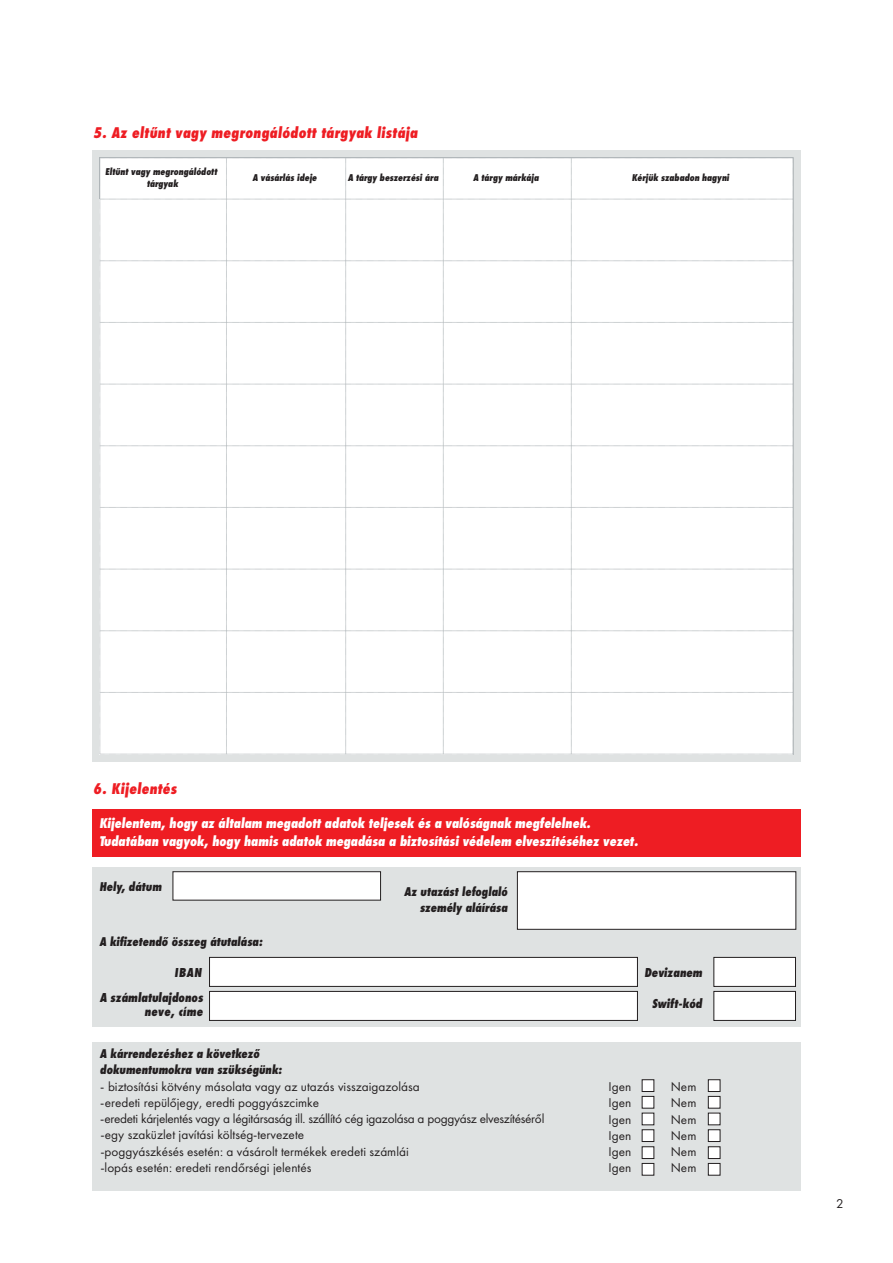
<style>
.page{position:relative;width:893px;height:1263px;background:#fff}
.page>*{position:absolute;margin:0;border:0;box-sizing:border-box;transform-origin:0 0}
.t1{font:16.2px "Futura Condensed PT Extra Bold Obli";letter-spacing:.02em;color:#ee1d23}
.t2{font:14.7px/17.7px "Futura Condensed PT Extra Bold Obli";color:#fff}
.t3{font:13.5px/13.5px "Futura Condensed PT Extra Bold Obli";color:#231f20;text-align:right}
.t4{font:13.2px/16.4px "Futura PT";color:#231f20;text-align:justify}
.t5{font:13.2px/16.4px "Futura Condensed PT Extra Bold Obli";color:#231f20}
.t6{font:10.35px/12.3px "Futura Condensed PT Extra Bold Obli";color:#231f20;text-align:center}
</style>
<div class="page">
<div style="left:92px;top:150px;width:708px;height:611px;background:#dfe2e2"></div>
<div style="left:92px;top:809px;width:708px;height:47px;background:#ee1d23"></div>
<div style="left:92px;top:867px;width:708px;height:160px;background:#dfe2e2"></div>
<div style="left:93px;top:1042px;width:708px;height:148px;background:#dfe2e2"></div>
<div style="left:642px;top:1080px;width:12px;height:11px;background:#fff"></div>
<div style="left:642px;top:1079px;width:12px;height:13px;border:1px solid #231f20"></div>
<div style="left:642px;top:1096px;width:12px;height:12px;background:#fff"></div>
<div style="left:642px;top:1096px;width:12px;height:12px;border:1px solid #231f20"></div>
<div style="left:642px;top:1113px;width:12px;height:12px;background:#fff"></div>
<div style="left:642px;top:1130px;width:12px;height:11px;background:#fff"></div>
<div style="left:642px;top:1129px;width:12px;height:13px;border:1px solid #231f20"></div>
<div style="left:708px;top:1080px;width:12px;height:11px;background:#fff"></div>
<div style="left:708px;top:1079px;width:12px;height:13px;border:1px solid #231f20"></div>
<div style="left:708px;top:1096px;width:12px;height:12px;background:#fff"></div>
<div style="left:708px;top:1096px;width:12px;height:12px;border:1px solid #231f20"></div>
<div style="left:708px;top:1113px;width:12px;height:12px;background:#fff"></div>
<div style="left:708px;top:1113px;width:12px;height:12px;border:1px solid #231f20"></div>
<div style="left:708px;top:1130px;width:12px;height:11px;background:#fff"></div>
<div style="left:708px;top:1129px;width:12px;height:13px;border:1px solid #231f20"></div>
<div style="left:173px;top:872px;width:208px;height:28px;background:#fff"></div>
<div style="left:173px;top:871px;width:208px;height:29px;border:1px solid #231f20"></div>
<div style="left:517px;top:872px;width:279px;height:57px;background:#fff"></div>
<div style="left:517px;top:871px;width:279px;height:59px;border:1px solid #231f20"></div>
<div style="left:100px;top:158px;width:694px;height:597px;background:#fff"></div>
<div style="left:642px;top:1147px;width:12px;height:11px;background:#fff"></div>
<div style="left:642px;top:1146px;width:12px;height:13px;border:1px solid #231f20"></div>
<div style="left:642px;top:1163px;width:12px;height:12px;background:#fff"></div>
<div style="left:642px;top:1163px;width:12px;height:12px;border:1px solid #231f20"></div>
<div style="left:708px;top:1147px;width:12px;height:11px;background:#fff"></div>
<div style="left:708px;top:1146px;width:12px;height:13px;border:1px solid #231f20"></div>
<div style="left:708px;top:1163px;width:12px;height:12px;background:#fff"></div>
<div style="left:708px;top:1163px;width:12px;height:12px;border:1px solid #231f20"></div>
<div style="left:210px;top:957px;width:427px;height:29px;background:#fff"></div>
<div style="left:209px;top:957px;width:429px;height:30px;border:1px solid #231f20"></div>
<div style="left:714px;top:957px;width:81px;height:29px;background:#fff"></div>
<div style="left:713px;top:957px;width:83px;height:30px;border:1px solid #231f20"></div>
<div style="left:210px;top:991px;width:427px;height:29px;background:#fff"></div>
<div style="left:209px;top:991px;width:429px;height:30px;border:1px solid #231f20"></div>
<div style="left:714px;top:991px;width:81px;height:29px;background:#fff"></div>
<div style="left:713px;top:991px;width:83px;height:30px;border:1px solid #231f20"></div>
<p class="t1" style="left:93px;top:123px;width:326px">5. Az eltűnt vagy megrongálódott tárgyak listája</p>
<p class="t6" style="left:106px;top:165px;width:113px">Eltűnt vagy megrongálódott tárgyak</p>
<p class="t6" style="left:253px;top:172px;width:66px">A vásárlás ideje</p>
<p class="t6" style="left:348px;top:172px;width:92px">A tárgy beszerzési ára</p>
<p class="t6" style="left:473px;top:172px;width:67px">A tárgy márkája</p>
<p class="t6" style="left:632px;top:172px;width:99px">Kérjük szabadon hagyni</p>
<p class="t1" style="left:93px;top:779px;width:85px">6. Kijelentés</p>
<p class="t2" style="left:100px;top:814px;width:540px">Kijelentem, hogy az általam megadott adatok teljesek és a valóságnak megfelelnek.<br>Tudatában vagyok, hogy hamis adatok megadása a biztosítási védelem elveszítéséhez vezet.</p>
<p class="t5" style="left:100px;top:878px;width:64px">Hely, dátum</p>
<p class="t5" style="left:405px;top:883px;width:105px;text-align:right">Az utazást lefoglaló személy aláírása</p>
<p class="t5" style="left:100px;top:933px;width:165px">A kifizetendő összeg átutalása:</p>
<p class="t3" style="left:175px;top:966px;width:29px">IBAN</p>
<p class="t3" style="left:645px;top:966px;width:59px">Devizanem</p>
<p class="t3" style="left:100px;top:991px;width:105px">A számlatulajdonos neve, címe</p>
<p class="t3" style="left:652px;top:997px;width:52px">Swift-kód</p>
<p class="t5" style="left:100px;top:1045px;width:183px">A kárrendezéshez a következő dokumentumokra van szükségünk:</p>
<p class="t4" style="left:100px;top:1078px;width:446px;text-align:left">- biztosítási kötvény másolata vagy az utazás visszaigazolása<br>-eredeti repülőjegy, eredti poggyászcimke<br>-eredeti kárjelentés vagy a légitársaság ill. szállító cég igazolása a poggyász elveszítéséről -egy szaküzlet javítási költség-tervezete<br>-poggyászkésés esetén: a vásárolt termékek eredeti számlái<br>-lopás esetén: eredeti rendőrségi jelentés</p>
<p class="t4" style="left:608px;top:1078px;width:24px">Igen Igen Igen Igen Igen Igen</p>
<p class="t4" style="left:671px;top:1078px;width:27px">Nem Nem Nem Nem Nem Nem</p>
<p class="t4" style="left:836px;top:1195px;width:9px">2</p>
</div>
